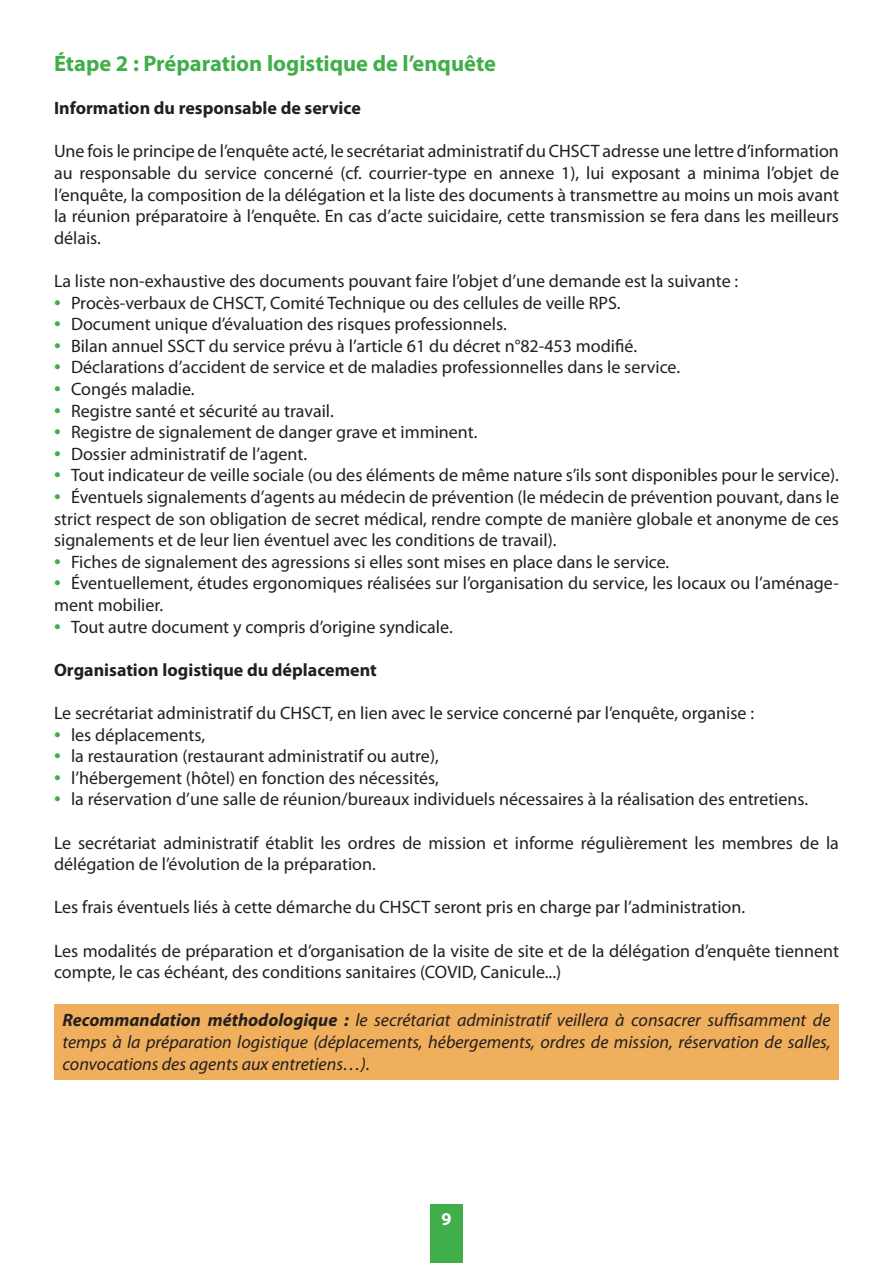
<style>
.page{position:relative;width:893px;height:1263px;background:#fff}
.page>*{position:absolute;margin:0;border:0;box-sizing:border-box;transform-origin:0 0}
.t1{font:700 22.5px "Myriad Pro";color:#40ae49}
.Texte{font:18px/21.6px "Myriad Pro";color:#231f20}
.Texte_Italique{font:italic 18px/21.6px "Myriad Pro";color:#231f20;text-align:justify}
.Texte-2{font:700 18px "Myriad Pro";color:#231f20}
.t2{font:700 18px "Myriad Pro";color:#fff}
.s1{font-size:24px;color:#40ae49}
.s2{font-weight:700}
</style>
<div class="page">
<div style="left:430px;top:1204px;width:33px;height:59px;background:#40ae49"></div>
<div style="left:54px;top:1004px;width:785px;height:76px;background:#efaf5d"></div>
<p class="t1" style="left:54px;top:49px;width:444px">Étape 2 : Préparation logistique de l’enquête</p>
<p class="Texte-2" style="left:54px;top:96px;width:308px">Information du responsable de service</p>
<p class="Texte" style="left:54px;top:140px;width:787px;text-align:justify">Une fois le principe de l’enquête acté, le secrétariat administratif du CHSCT adresse une lettre d’information au responsable du service concerné (cf. courrier-type en annexe 1), lui exposant a minima l’objet de l’enquête, la composition de la délégation et la liste des documents à transmettre au moins un mois avant la réunion préparatoire à l’enquête. En cas d’acte suicidaire, cette transmission se fera dans les meilleurs délais.</p>
<p class="Texte" style="left:54px;top:270px;width:686px">La liste non-exhaustive des documents pouvant faire l’objet d’une demande est la suivante :</p>
<p class="Texte" style="left:54px;top:291px;width:568px"><span class="s1">•</span> Procès-verbaux de CHSCT, Comité Technique ou des cellules de veille RPS.</p>
<p class="Texte" style="left:54px;top:313px;width:454px"><span class="s1">•</span> Document unique d’évaluation des risques professionnels.</p>
<p class="Texte" style="left:54px;top:335px;width:585px"><span class="s1">•</span> Bilan annuel SSCT du service prévu à l’article 61 du décret n°82-453 modifié.</p>
<p class="Texte" style="left:54px;top:356px;width:628px"><span class="s1">•</span> Déclarations d’accident de service et de maladies professionnelles dans le service.</p>
<p class="Texte" style="left:54px;top:378px;width:142px"><span class="s1">•</span> Congés maladie.</p>
<p class="Texte" style="left:54px;top:399px;width:281px"><span class="s1">•</span> Registre santé et sécurité au travail.</p>
<p class="Texte" style="left:54px;top:421px;width:425px"><span class="s1">•</span> Registre de signalement de danger grave et imminent.</p>
<p class="Texte" style="left:54px;top:443px;width:255px"><span class="s1">•</span> Dossier administratif de l’agent.</p>
<p class="Texte" style="left:54px;top:464px;width:786px"><span class="s1">•</span> Tout indicateur de veille sociale (ou des éléments de même nature s’ils sont disponibles pour le service).</p>
<p class="Texte" style="left:54px;top:486px;width:786px;text-align:justify"><span class="s1">•</span> Éventuels signalements d’agents au médecin de prévention (le médecin de prévention pouvant, dans le strict respect de son obligation de secret médical, rendre compte de manière globale et anonyme de ces signalements et de leur lien éventuel avec les conditions de travail).</p>
<p class="Texte" style="left:54px;top:551px;width:617px"><span class="s1">•</span> Fiches de signalement des agressions si elles sont mises en place dans le service.</p>
<p class="Texte" style="left:54px;top:572px;width:786px"><span class="s1">•</span> Éventuellement, études ergonomiques réalisées sur l’organisation du service, les locaux ou l’aménage&shy;ment mobilier.</p>
<p class="Texte" style="left:54px;top:615px;width:400px"><span class="s1">•</span> Tout autre document y compris d’origine syndicale.</p>
<p class="Texte-2" style="left:54px;top:658px;width:324px">Organisation logistique du déplacement</p>
<p class="Texte" style="left:54px;top:702px;width:702px">Le secrétariat administratif du CHSCT, en lien avec le service concerné par l’enquête, organise :</p>
<p class="Texte" style="left:54px;top:723px;width:153px"><span class="s1">•</span> les déplacements,</p>
<p class="Texte" style="left:54px;top:745px;width:386px"><span class="s1">•</span> la restauration (restaurant administratif ou autre),</p>
<p class="Texte" style="left:54px;top:767px;width:386px"><span class="s1">•</span> l’hébergement (hôtel) en fonction des nécessités,</p>
<p class="Texte" style="left:54px;top:788px;width:756px"><span class="s1">•</span> la réservation d’une salle de réunion/bureaux individuels nécessaires à la réalisation des entretiens.</p>
<p class="Texte" style="left:54px;top:831px;width:786px">Le secrétariat administratif établit les ordres de mission et informe régulièrement les membres de la délégation de l’évolution de la préparation.</p>
<p class="Texte" style="left:54px;top:896px;width:693px">Les frais éventuels liés à cette démarche du CHSCT seront pris en charge par l’administration.</p>
<p class="Texte" style="left:54px;top:939px;width:786px">Les modalités de préparation et d’organisation de la visite de site et de la délégation d’enquête tiennent compte, le cas échéant, des conditions sanitaires (COVID, Canicule...)</p>
<p class="Texte_Italique" style="left:63px;top:1009px;width:769px"><span class="s2">Recommandation méthodologique :</span> le secrétariat administratif veillera à consacrer suffisamment de temps à la préparation logistique (déplacements, hébergements, ordres de mission, réservation de salles, convocations des agents aux entretiens…).</p>
<p class="t2" style="left:441px;top:1208px;width:11px">9</p>
</div>
